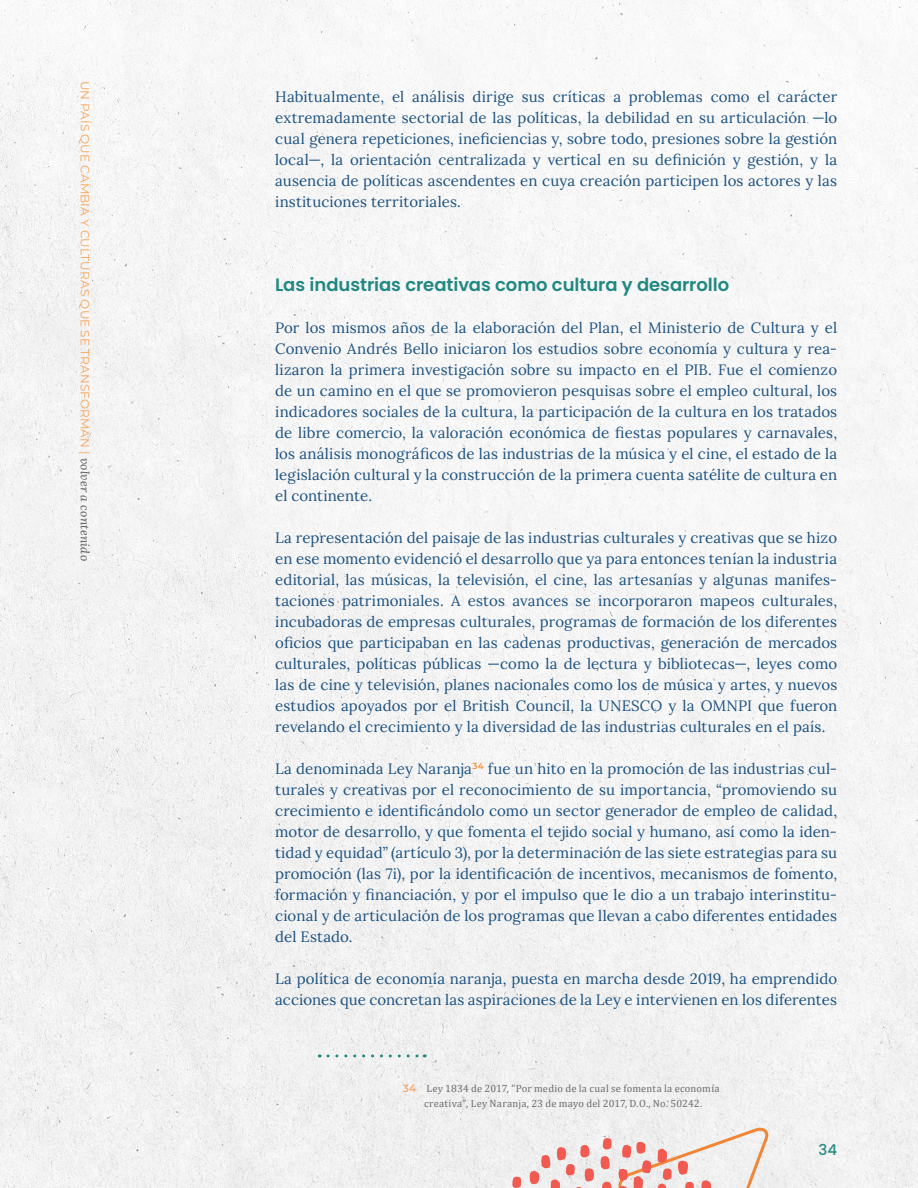
<style>
.page{position:relative;width:918px;height:1188px;background:#fff}
.page>*{position:absolute;margin:0;border:0;box-sizing:border-box;transform-origin:0 0}
.tit_02{font:600 18px "Poppins";letter-spacing:-.005em;color:#218882}
.txt_01{font:15px/21px "Lora";letter-spacing:.005em;color:#1c5180;text-align:justify}
.t1{font:500 15px "Poppins";color:#278c81}
.t2{font:12px "Montserrat";letter-spacing:.01em;color:#f8a457}
.piepag{font:10.5px/15px "Cambria";letter-spacing:.015em;color:#6c6d70;text-align:center}
.s1{font-family:"Lora";font-style:italic;color:#57585a}
.s2{font-family:"Montserrat";font-weight:600;color:#f5aa72}
</style>
<div class="page">
<img style="left:0;top:0;width:918px;height:1188px">
<svg style="left:602px;top:1182px;width:10px;height:6px"></svg>
<svg style="left:600px;top:1156px;width:10px;height:13px"></svg>
<svg style="left:603px;top:1138px;width:9px;height:12px"></svg>
<svg style="left:512px;top:1177px;width:9px;height:11px"></svg>
<svg style="left:529px;top:1144px;width:65px;height:44px"></svg>
<svg style="left:618px;top:1127px;width:155px;height:61px"></svg>
<svg style="left:328px;top:1054px;width:97px;height:3px"></svg>
<p class="t2" style="left:93px;top:81px;width:482px;rotate:90deg">UN PAÍS QUE CAMBIA Y CULTURAS QUE SE TRANSFORMAN | <span class="s1">volver a contenido</span></p>
<p class="txt_01" style="left:275px;top:85px;width:564px">Habitualmente, el análisis dirige sus críticas a problemas como el carácter extremadamente sectorial de las políticas, la debilidad en su articulación —lo cual genera repeticiones, ineficiencias y, sobre todo, presiones sobre la gestión local—, la orientación centralizada y vertical en su definición y gestión, y la ausencia de políticas ascendentes en cuya creación participen los actores y las instituciones territoriales.</p>
<p class="tit_02" style="left:275px;top:274px;width:456px">Las industrias creativas como cultura y desarrollo</p>
<p class="txt_01" style="left:275px;top:316px;width:564px">Por los mismos años de la elaboración del Plan, el Ministerio de Cultura y el Convenio Andrés Bello iniciaron los estudios sobre economía y cultura y rea&shy;lizaron la primera investigación sobre su impacto en el PIB. Fue el comienzo de un camino en el que se promovieron pesquisas sobre el empleo cultural, los indicadores sociales de la cultura, la participación de la cultura en los tratados de libre comercio, la valoración económica de fiestas populares y carnavales, los análisis monográficos de las industrias de la música y el cine, el estado de la legislación cultural y la construcción de la primera cuenta satélite de cultura en el continente.</p>
<p class="txt_01" style="left:275px;top:526px;width:564px">La representación del paisaje de las industrias culturales y creativas que se hizo en ese momento evidenció el desarrollo que ya para entonces tenían la industria editorial, las músicas, la televisión, el cine, las artesanías y algunas manifes&shy;taciones patrimoniales. A estos avances se incorporaron mapeos culturales, incubadoras de empresas culturales, programas de formación de los diferentes oficios que participaban en las cadenas productivas, generación de mercados culturales, políticas públicas —como la de lectura y bibliotecas—, leyes como las de cine y televisión, planes nacionales como los de música y artes, y nuevos estudios apoyados por el British Council, la UNESCO y la OMNPI que fueron revelando el crecimiento y la diversidad de las industrias culturales en el país.</p>
<p class="txt_01" style="left:275px;top:757px;width:564px">La denominada Ley Naranja<sup>34</sup> fue un hito en la promoción de las industrias cul&shy;turales y creativas por el reconocimiento de su importancia, “promoviendo su crecimiento e identificándolo como un sector generador de empleo de calidad, motor de desarrollo, y que fomenta el tejido social y humano, así como la iden&shy;tidad y equidad” (artículo 3), por la determinación de las siete estrategias para su promoción (las 7i), por la identificación de incentivos, mecanismos de fomento, formación y financiación, y por el impulso que le dio a un trabajo interinstitu&shy;cional y de articulación de los programas que llevan a cabo diferentes entidades del Estado.</p>
<p class="txt_01" style="left:275px;top:967px;width:564px">La política de economía naranja, puesta en marcha desde 2019, ha emprendido acciones que concretan las aspiraciones de la Ley e intervienen en los diferentes</p>
<p class="piepag" style="left:403px;top:1081px;width:318px"><span class="s2">34</span> Ley 1834 de 2017, “Por medio de la cual se fomenta la economía creativa”, Ley Naranja, 23 de mayo del 2017, D.O., No. 50242.</p>
<p class="t1" style="left:819px;top:1142px;width:20px">34</p>
</div>
